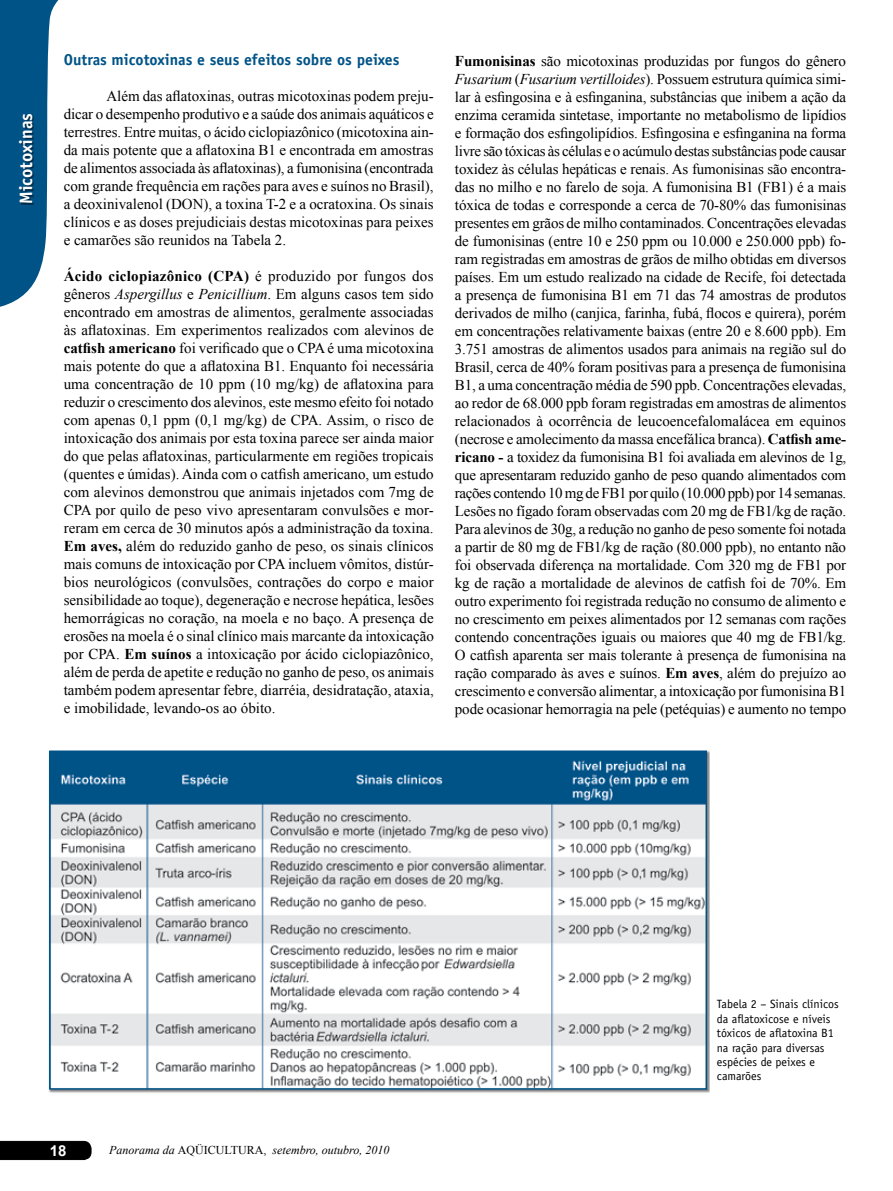
<style>
.page{position:relative;width:893px;height:1191px;background:#fff}
.page>*{position:absolute;margin:0;border:0;box-sizing:border-box;transform-origin:0 0}
.t1{font:700 18px "Officina Sans Std";color:#fff}
.t2{font:700 15.75px "Officina Sans Std";color:#005387}
.t3{font:15px/18px "Times New Roman";color:#000;text-align:justify}
.t4{font:700 15px "Arial";color:#fff}
.t5{font:12px/14.4px "Officina Sans Std";color:#000}
.t6{font:italic 12px "Times New Roman";color:#000}
.s1{font-weight:700}
.s2{font-style:italic}
.s3{font-style:normal}
</style>
<div class="page">
<div style="left:0;top:1141px;width:91px;height:19px;background:#000"></div>
<svg style="left:0;top:0;width:59px;height:307px"></svg>
<div style="left:20px;top:114px;width:14px;height:91px;background:#000;opacity:.5"></div>
<img style="left:52px;top:753px;width:652px;height:333px">
<div style="left:49px;top:750px;width:658px;height:339px;border:2px solid #005387"></div>
<p class="t1" style="left:15px;top:204px;width:93px;rotate:-90deg">Micotoxinas</p>
<p class="t2" style="left:64px;top:49px;width:337px">Outras micotoxinas e seus efeitos sobre os peixes</p>
<p class="t3" style="left:64px;top:86px;width:371px;text-indent:43px">Além das aflatoxinas, outras micotoxinas podem preju&shy;dicar o desempenho produtivo e a saúde dos animais aquáticos e terrestres. Entre muitas, o ácido ciclopiazônico (micotoxina ain&shy;da mais potente que a aflatoxina B1 e encontrada em amostras de alimentos associada às aflatoxinas), a fumonisina (encontrada com grande frequência em rações para aves e suínos no Brasil), a deoxinivalenol (DON), a toxina T-2 e a ocratoxina. Os sinais clínicos e as doses prejudiciais destas micotoxinas para peixes e camarões são reunidos na Tabela 2.</p>
<p class="t3" style="left:64px;top:266px;width:372px"><span class="s1">Ácido ciclopiazônico (CPA)</span> é produzido por fungos dos gêneros <span class="s2">Aspergillus</span> e <span class="s2">Penicillium</span>. Em alguns casos tem sido encontrado em amostras de alimentos, geralmente associadas às aflatoxinas. Em experimentos realizados com alevinos de <span class="s1">catfish americano</span> foi verificado que o CPA é uma micotoxina mais potente do que a aflatoxina B1. Enquanto foi necessária uma concentração de 10 ppm (10 mg/kg) de aflatoxina para reduzir o crescimento dos alevinos, este mesmo efeito foi notado com apenas 0,1 ppm (0,1 mg/kg) de CPA. Assim, o risco de intoxicação dos animais por esta toxina parece ser ainda maior do que pelas aflatoxinas, particularmente em regiões tropicais (quentes e úmidas). Ainda com o catfish americano, um estudo com alevinos demonstrou que animais injetados com 7mg de CPA por quilo de peso vivo apresentaram convulsões e mor&shy;reram em cerca de 30 minutos após a administração da toxina.<br><span class="s1">Em aves,</span> além do reduzido ganho de peso, os sinais clínicos mais comuns de intoxicação por CPA incluem vômitos, distúr&shy;bios neurológicos (convulsões, contrações do corpo e maior sensibilidade ao toque), degeneração e necrose hepática, lesões hemorrágicas no coração, na moela e no baço. A presença de erosões na moela é o sinal clínico mais marcante da intoxicação por CPA. <span class="s1">Em suínos</span> a intoxicação por ácido ciclopiazônico, além de perda de apetite e redução no ganho de peso, os animais também podem apresentar febre, diarréia, desidratação, ataxia, e imobilidade, levando-os ao óbito.</p>
<p class="t3" style="left:455px;top:51px;width:393px"><span class="s1">Fumonisinas</span> são micotoxinas produzidas por fungos do gênero <span class="s2">Fusarium</span> (<span class="s2">Fusarium vertilloides</span>). Possuem estrutura química simi&shy;lar à esfingosina e à esfinganina, substâncias que inibem a ação da enzima ceramida sintetase, importante no metabolismo de lipídios e formação dos esfingolipídios. Esfingosina e esfinganina na forma livre são tóxicas às células e o acúmulo destas substâncias pode causar toxidez às células hepáticas e renais. As fumonisinas são encontra&shy;das no milho e no farelo de soja. A fumonisina B1 (FB1) é a mais tóxica de todas e corresponde a cerca de 70-80% das fumonisinas presentes em grãos de milho contaminados. Concentrações elevadas de fumonisinas (entre 10 e 250 ppm ou 10.000 e 250.000 ppb) fo&shy;ram registradas em amostras de grãos de milho obtidas em diversos países. Em um estudo realizado na cidade de Recife, foi detectada a presença de fumonisina B1 em 71 das 74 amostras de produtos derivados de milho (canjica, farinha, fubá, flocos e quirera), porém em concentrações relativamente baixas (entre 20 e 8.600 ppb). Em 3.751 amostras de alimentos usados para animais na região sul do Brasil, cerca de 40% foram positivas para a presença de fumonisina B1, a uma concentração média de 590 ppb. Concentrações elevadas, ao redor de 68.000 ppb foram registradas em amostras de alimentos relacionados à ocorrência de leucoencefalomalácea em equinos (necrose e amolecimento da massa encefálica branca). <span class="s1">Catfish ame&shy;ricano -</span> a toxidez da fumonisina B1 foi avaliada em alevinos de 1g, que apresentaram reduzido ganho de peso quando alimentados com rações contendo 10 mg de FB1 por quilo (10.000 ppb) por 14 semanas.<br>Lesões no fígado foram observadas com 20 mg de FB1/kg de ração.<br>Para alevinos de 30g, a redução no ganho de peso somente foi notada a partir de 80 mg de FB1/kg de ração (80.000 ppb), no entanto não foi observada diferença na mortalidade. Com 320 mg de FB1 por kg de ração a mortalidade de alevinos de catfish foi de 70%. Em outro experimento foi registrada redução no consumo de alimento e no crescimento em peixes alimentados por 12 semanas com rações contendo concentrações iguais ou maiores que 40 mg de FB1/kg.<br>O catfish aparenta ser mais tolerante à presença de fumonisina na ração comparado às aves e suínos. <span class="s1">Em aves</span>, além do prejuízo ao crescimento e conversão alimentar, a intoxicação por fumonisina B1 pode ocasionar hemorragia na pele (petéquias) e aumento no tempo</p>
<p class="t4" style="left:50px;top:1140px;width:18px">18</p>
<p class="t6" style="left:109px;top:1141px;width:282px">Panorama da <span class="s3">AQÜICULTURA,</span> setembro, outubro, 2010</p>
<p class="t5" style="left:717px;top:997px;width:123px">Tabela 2 – Sinais clínicos da aflatoxicose e níveis tóxicos de aflatoxina B1 na ração para diversas espécies de peixes e camarões</p>
</div>
